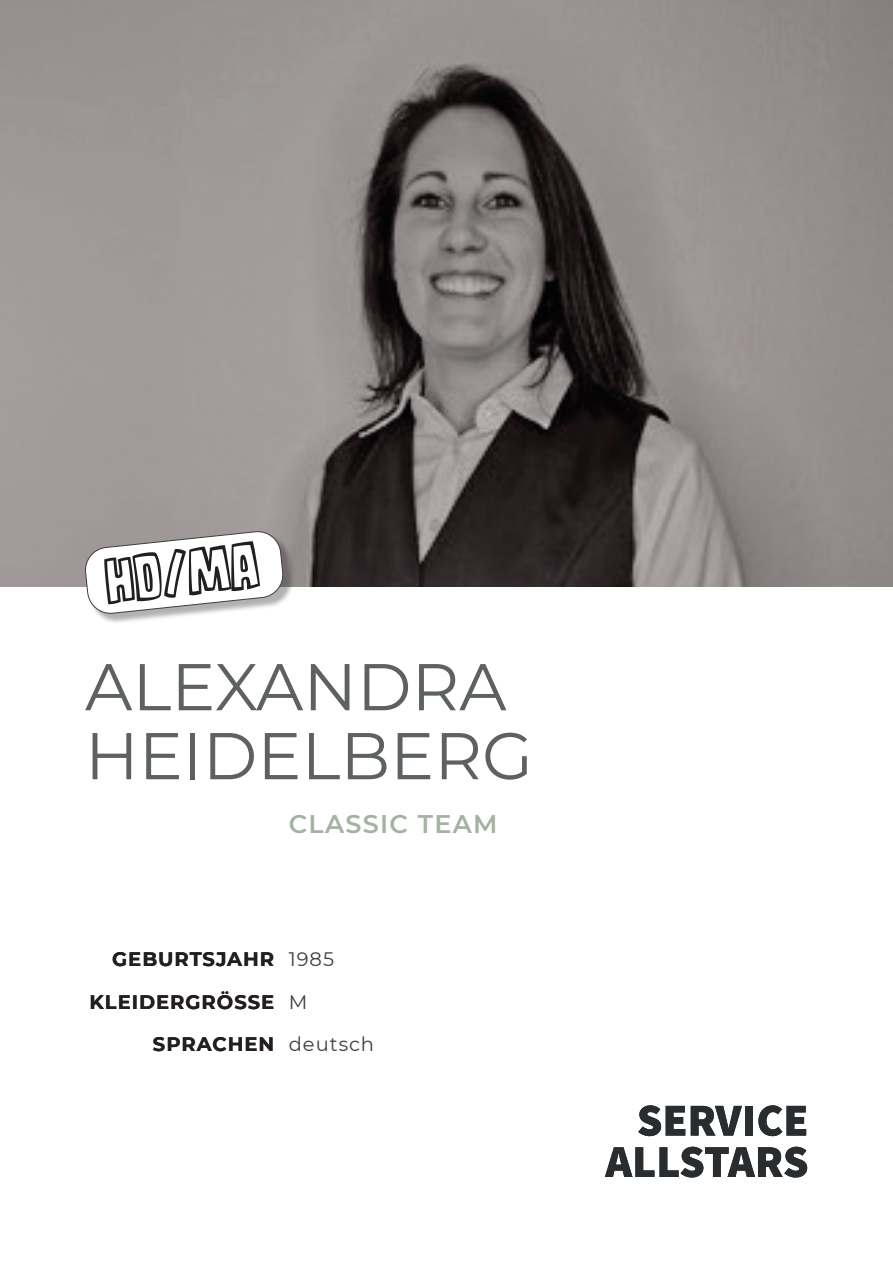
<style>
.page{position:relative;width:893px;height:1263px;background:#fff}
.page>*{position:absolute;margin:0;border:0;box-sizing:border-box;transform-origin:0 0}
.t1{font:67.35px "CC Dynamic Duo Open Variable";color:#231f20}
.t2{font:66px/69px "Montserrat";color:#5d6161}
.t3{font:600 25.5px "Montserrat";letter-spacing:.05em;color:#a2b3a0}
.t4{font:700 19.5px/42.5px "Montserrat";letter-spacing:.05em;color:#231f20;text-align:right}
.t5{font:19.5px/42.5px "Montserrat";letter-spacing:.05em;color:#3e3e3f}
</style>
<div class="page">
<img style="left:0;top:0;width:893px;height:587px">
<div style="left:87px;top:533px;width:207px;height:92px;background:#231f20;opacity:.35"></div>
<svg style="left:84px;top:530px;width:200px;height:84px"></svg>
<svg style="left:638px;top:1105px;width:47px;height:31px"></svg>
<svg style="left:691px;top:1106px;width:51px;height:29px"></svg>
<div style="left:745px;top:1106px;width:8px;height:29px;background:#292d2f"></div>
<svg style="left:758px;top:1105px;width:48px;height:31px"></svg>
<svg style="left:605px;top:1147px;width:202px;height:30px"></svg>
<h1 class="t1" style="left:101px;top:539px;width:156px;rotate:-6deg">HD/MA</h1>
<h2 class="t2" style="left:85px;top:650px;width:449px">ALEXANDRA<br>HEIDELBERG</h2>
<h3 class="t3" style="left:289px;top:805px;width:210px">CLASSIC TEAM</h3>
<p class="t4" style="left:90px;top:937px;width:186px">GEBURTSJAHR<br>KLEIDERGRÖSSE<br>SPRACHEN</p>
<p class="t5" style="left:289px;top:937px;width:87px">1985<br>M deutsch</p>
</div>
